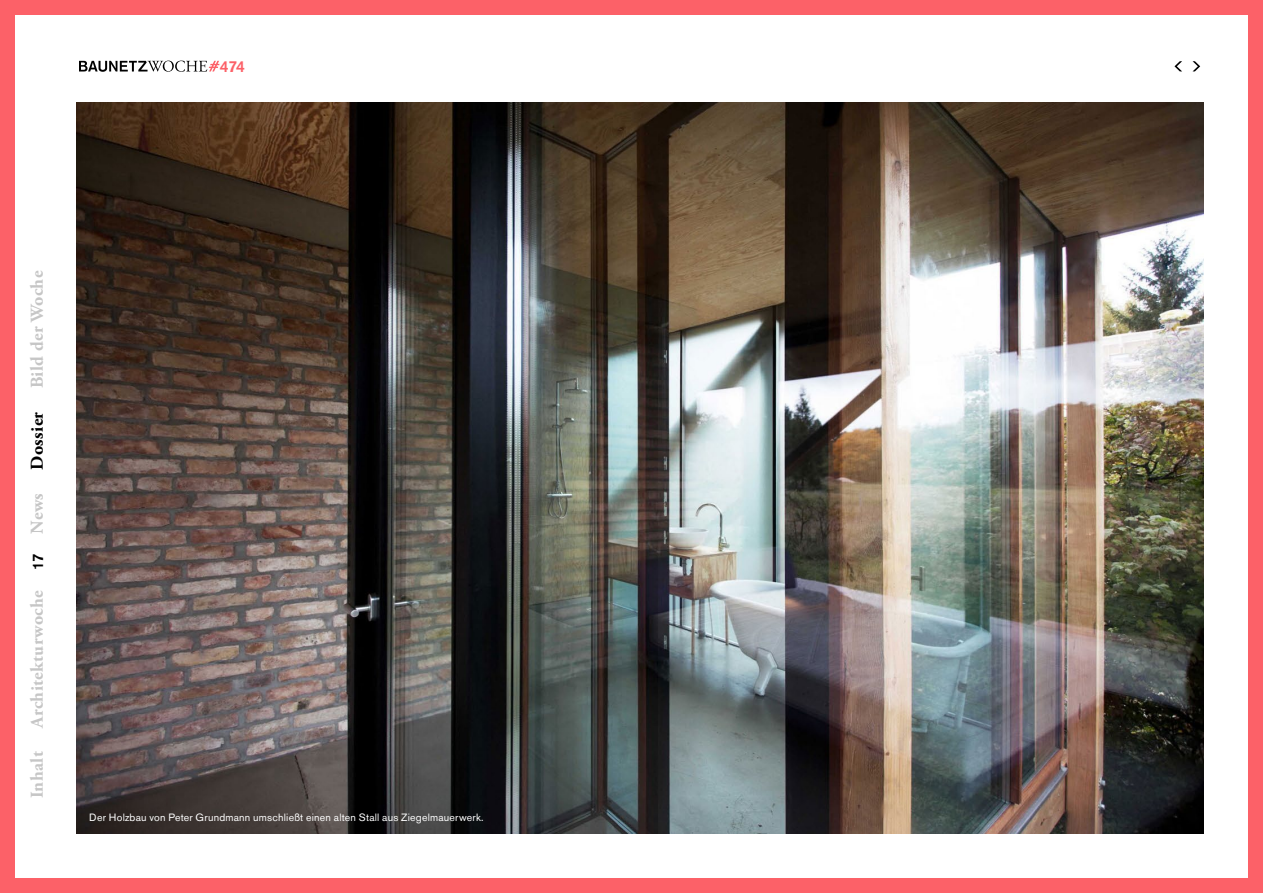
<style>
.page{position:relative;width:1263px;height:893px;background:#fff}
.page>*{position:absolute;margin:0;border:0;box-sizing:border-box;transform-origin:0 0}
.t1{font:700 18px "Adobe Garamond Pro";letter-spacing:.02em;color:#c6c6c6}
.t2{font:700 18px "Adobe Garamond Pro";letter-spacing:.02em;color:#000}
.t3{font:500 15.75px "Akzidenz Grotesk BQ";color:#fc6168}
.t4{font:500 15px "Akzidenz Grotesk BQ";color:#000}
.t5{font:10.5px "Akzidenz Grotesk BQ";letter-spacing:.02em;color:#fff}
</style>
<div class="page">
<div style="left:0;top:0;width:1263px;height:893px;border:15px solid #fc6168"></div>
<svg style="left:1192px;top:61px;width:8px;height:10px"></svg>
<svg style="left:1174px;top:61px;width:8px;height:10px"></svg>
<img style="left:77px;top:102px;width:1126px;height:731px">
<svg style="left:79px;top:61px;width:140px;height:11px"></svg>
<h2 class="t3" style="left:220px;top:56px;width:27px">474</h2>
<h1 class="t1" style="left:27px;top:388px;width:119px;rotate:-90deg">Bild der Woche</h1>
<h1 class="t2" style="left:27px;top:470px;width:59px;rotate:-90deg">Dossier</h1>
<h1 class="t1" style="left:27px;top:534px;width:42px;rotate:-90deg">News</h1>
<h3 class="t4" style="left:29px;top:570px;width:18px;rotate:-90deg">17</h3>
<h1 class="t1" style="left:27px;top:728px;width:139px;rotate:-90deg">Architekturwoche</h1>
<h1 class="t1" style="left:27px;top:798px;width:49px;rotate:-90deg">Inhalt</h1>
<p class="t5" style="left:89px;top:811px;width:396px">Der Holzbau von Peter Grundmann umschließt einen alten Stall aus Ziegelmauerwerk.</p>
</div>
